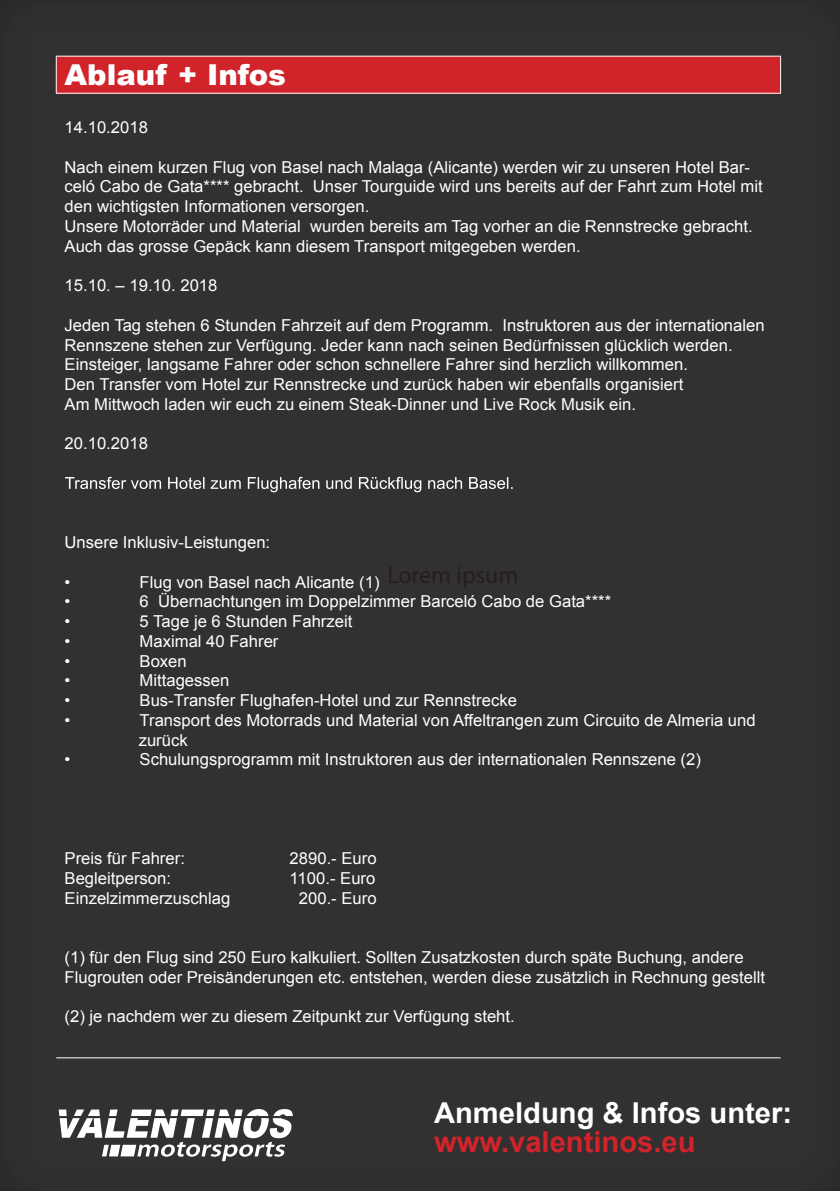
<style>
.page{position:relative;width:840px;height:1191px;background:#fff}
.page>*{position:absolute;margin:0;border:0;box-sizing:border-box;transform-origin:0 0}
.t1{font:700 28.8px "Arial";color:#fff}
.t2{font:700 28.8px "Arial";color:#d1232a}
.t3{font:900 28.8px "Arial";color:#fff}
.t4{font:16.4px/19.8px "Arial";color:#fff}
</style>
<div class="page">
<div style="left:0;top:0;width:839px;height:1191px;background:#323031"></div>
<div style="left:56px;top:56px;width:724px;height:37px;background:#d1232a"></div>
<hr style="left:56px;top:56px;width:724px;height:1px;background:#fff">
<hr style="left:56px;top:56px;width:1px;height:37px;background:#fff">
<hr style="left:779px;top:56px;width:1px;height:37px;background:#fff">
<hr style="left:56px;top:93px;width:724px;height:1px;background:#fff">
<hr style="left:56px;top:1057px;width:724px;height:1px;background:#fff">
<svg style="left:65px;top:477px;width:447px;height:15px;background:#605e5f"></svg>
<svg style="left:59px;top:1109px;width:233px;height:52px"></svg>
<h1 class="t3" style="left:65px;top:54px;width:223px">Ablauf + Infos</h1>
<p class="t4" style="left:65px;top:118px;width:85px">14.10.2018</p>
<p class="t4" style="left:65px;top:157px;width:699px">Nach einem kurzen Flug von Basel nach Malaga (Alicante) werden wir zu unseren Hotel Bar&shy;celó Cabo de Gata**** gebracht. Unser Tourguide wird uns bereits auf der Fahrt zum Hotel mit den wichtigsten Informationen versorgen.<br>Unsere Motorräder und Material wurden bereits am Tag vorher an die Rennstrecke gebracht.<br>Auch das grosse Gepäck kann diesem Transport mitgegeben werden.</p>
<p class="t4" style="left:65px;top:276px;width:154px">15.10. – 19.10. 2018</p>
<p class="t4" style="left:65px;top:315px;width:701px">Jeden Tag stehen 6 Stunden Fahrzeit auf dem Programm. Instruktoren aus der internationalen Rennszene stehen zur Verfügung. Jeder kann nach seinen Bedürfnissen glücklich werden.<br>Einsteiger, langsame Fahrer oder schon schnellere Fahrer sind herzlich willkommen.<br>Den Transfer vom Hotel zur Rennstrecke und zurück haben wir ebenfalls organisiert<br>Am Mittwoch laden wir euch zu einem Steak-Dinner und Live Rock Musik ein.</p>
<p class="t4" style="left:65px;top:434px;width:85px">20.10.2018</p>
<p class="t4" style="left:65px;top:532px;width:207px">Unsere Inklusiv-Leistungen:</p>
<p class="t4" style="left:65px;top:572px;width:7px">•</p>
<p class="t4" style="left:139px;top:572px;width:241px">Flug von Basel nach Alicante (1)</p>
<p class="t4" style="left:65px;top:592px;width:7px">•</p>
<p class="t4" style="left:139px;top:592px;width:473px">6 Übernachtungen im Doppelzimmer Barceló Cabo de Gata****</p>
<p class="t4" style="left:65px;top:611px;width:7px">•</p>
<p class="t4" style="left:139px;top:611px;width:214px">5 Tage je 6 Stunden Fahrzeit</p>
<p class="t4" style="left:65px;top:631px;width:7px">•</p>
<p class="t4" style="left:139px;top:631px;width:140px">Maximal 40 Fahrer</p>
<p class="t4" style="left:65px;top:651px;width:7px">•</p>
<p class="t4" style="left:139px;top:651px;width:49px">Boxen</p>
<p class="t4" style="left:65px;top:671px;width:7px">•</p>
<p class="t4" style="left:139px;top:671px;width:91px">Mittagessen</p>
<p class="t4" style="left:65px;top:690px;width:7px">•</p>
<p class="t4" style="left:139px;top:690px;width:378px">Bus-Transfer Flughafen-Hotel und zur Rennstrecke</p>
<p class="t4" style="left:65px;top:710px;width:7px">•</p>
<p class="t4" style="left:139px;top:710px;width:618px">Transport des Motorrads und Material von Affeltrangen zum Circuito de Almeria und zurück</p>
<p class="t4" style="left:65px;top:750px;width:7px">•</p>
<p class="t4" style="left:139px;top:750px;width:562px">Schulungsprogramm mit Instruktoren aus der internationalen Rennszene (2)</p>
<p class="t4" style="left:65px;top:848px;width:122px">Preis für Fahrer:</p>
<p class="t4" style="left:289px;top:848px;width:88px">2890.- Euro</p>
<p class="t4" style="left:65px;top:868px;width:108px">Begleitperson:</p>
<p class="t4" style="left:289px;top:868px;width:87px">1100.- Euro</p>
<p class="t4" style="left:65px;top:888px;width:167px">Einzelzimmerzuschlag</p>
<p class="t4" style="left:299px;top:888px;width:79px">200.- Euro</p>
<p class="t4" style="left:65px;top:947px;width:701px">(1) für den Flug sind 250 Euro kalkuliert. Sollten Zusatzkosten durch späte Buchung, andere<br>Flugrouten oder Preisänderungen etc. entstehen, werden diese zusätzlich in Rechnung gestellt</p>
<p class="t4" style="left:65px;top:1006px;width:451px">(2) je nachdem wer zu diesem Zeitpunkt zur Verfügung steht.</p>
<h1 class="t1" style="left:434px;top:1093px;width:359px">Anmeldung &amp; Infos unter:</h1>
<h1 class="t2" style="left:434px;top:1122px;width:263px">www.valentinos.eu</h1>
</div>
